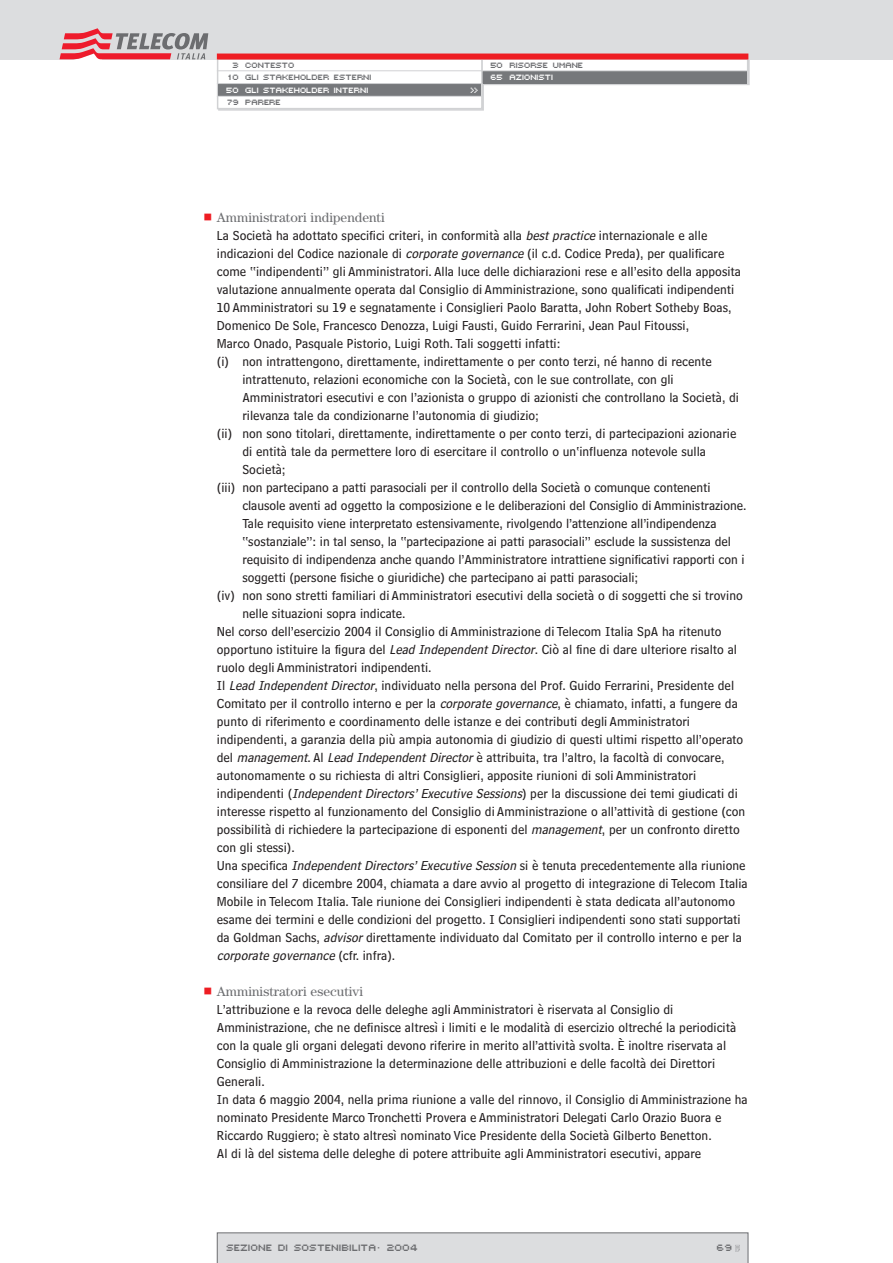
<style>
.page{position:relative;width:893px;height:1263px;background:#fff}
.page>*{position:absolute;margin:0;border:0;box-sizing:border-box;transform-origin:0 0}
.t1{font:13.5px/18px "Bell Centennial Sub Caption";color:#231f20}
.t2{font:13.5px "Century";color:#6c6d70}
.t3{font:italic 13.5px "Bell Centennial Sub Caption";color:#231f20}
.t4{font:9px "MINI7 Tight";color:#6c6d70}
.t5{font:7.5px/12.5px "MINI7 Tight";letter-spacing:-.015em;color:#6c6d70}
.t6{font:7.5px "MINI7 Tight";letter-spacing:-.015em;color:#fff}
.s1{font-style:italic}
.s2{font-style:normal}
</style>
<div class="page">
<svg style="left:217px;top:1232px;width:531px;height:31px;background:#d8d9db"></svg>
<div style="left:482px;top:59px;width:268px;height:26px;border:2px solid #d1d2d4"></div>
<div style="left:218px;top:59px;width:266px;height:52px;border:2px solid #d1d2d4"></div>
<div style="left:482px;top:59px;width:266px;height:24px;background:#fff"></div>
<div style="left:483px;top:71px;width:264px;height:13px;background:#76787b"></div>
<div style="left:218px;top:59px;width:264px;height:50px;background:#fff"></div>
<div style="left:217px;top:58px;width:266px;height:51px;border:2px solid #d1d2d4"></div>
<div style="left:218px;top:83px;width:263px;height:13px;background:#76787b"></div>
<div style="left:0;top:0;width:893px;height:60px;background:#dcdddf"></div>
<div style="left:217px;top:54px;width:531px;height:6px;background:#ee1d23"></div>
<hr style="left:217px;top:70px;width:266px;height:1px;background:#d1d2d4">
<hr style="left:481px;top:70px;width:266px;height:1px;background:#d1d2d4">
<hr style="left:217px;top:83px;width:266px;height:1px;background:#d1d2d4">
<hr style="left:217px;top:96px;width:266px;height:1px;background:#d1d2d4">
<svg style="left:60px;top:28px;width:148px;height:32px"></svg>
<p class="t5" style="left:228px;top:59px;width:145px;text-indent:4px">3 CONTESTO<br>10 GLI STAKEHOLDER ESTERNI</p>
<p class="t6" style="left:225px;top:86px;width:144px">50 GLI STAKEHOLDER INTERNI</p>
<p class="t6" style="left:470px;top:86px;width:9px">&gt;&gt;</p>
<p class="t5" style="left:226px;top:96px;width:55px">79 PARERE</p>
<p class="t5" style="left:490px;top:59px;width:94px">50 RISORSE UMANE</p>
<p class="t6" style="left:490px;top:73px;width:65px">65 AZIONISTI</p>
<p class="t2" style="left:217px;top:213px;width:170px">Amministratori indipendenti</p>
<p class="t1" style="left:217px;top:228px;width:492px">La Società ha adottato specifici criteri, in conformità alla <span class="s1">best practice</span>internazionale e alle</p>
<p class="t1" style="left:217px;top:246px;width:509px">indicazioni del Codice nazionale di <span class="s1">corporate governance</span> (il c.d. Codice Preda), per qualificare</p>
<p class="t1" style="left:217px;top:264px;width:526px">come “indipendenti” gli Amministratori. Alla luce delle dichiarazioni rese e all’esito della apposita</p>
<p class="t1" style="left:217px;top:282px;width:519px">valutazione annualmente operata dal Consiglio di Amministrazione, sono qualificati indipendenti</p>
<p class="t1" style="left:217px;top:300px;width:516px">10 Amministratori su 19 e segnatamente i Consiglieri Paolo Baratta, John Robert Sotheby Boas,</p>
<p class="t1" style="left:217px;top:318px;width:474px">Domenico De Sole, Francesco Denozza, Luigi Fausti, Guido Ferrarini, Jean Paul Fitoussi,</p>
<p class="t1" style="left:217px;top:336px;width:345px">Marco Onado, Pasquale Pistorio, Luigi Roth. Tali soggetti infatti:</p>
<p class="t1" style="left:217px;top:354px;width:496px">(i) non intrattengono, direttamente, indirettamente o per conto terzi, né hanno di recente</p>
<p class="t1" style="left:242px;top:372px;width:433px">intrattenuto, relazioni economiche con la Società, con le sue controllate, con gli</p>
<p class="t1" style="left:242px;top:390px;width:498px">Amministratori esecutivi e con l’azionista o gruppo di azionisti che controllano la Società, di</p>
<p class="t1" style="left:242px;top:408px;width:298px">rilevanza tale da condizionarne l’autonomia di giudizio;</p>
<p class="t1" style="left:217px;top:426px;width:521px">(ii) non sono titolari, direttamente, indirettamente o per conto terzi, di partecipazioni azionarie</p>
<p class="t1" style="left:242px;top:444px;width:465px">di entità tale da permettere loro di esercitare il controllo o un‘influenza notevole sulla</p>
<p class="t1" style="left:242px;top:462px;width:45px">Società;</p>
<p class="t1" style="left:217px;top:480px;width:495px">(iii) non partecipano a patti parasociali per il controllo della Società o comunque contenenti</p>
<p class="t1" style="left:242px;top:498px;width:506px">clausole aventi ad oggetto la composizione e le deliberazioni del Consiglio di Amministrazione.</p>
<p class="t1" style="left:242px;top:516px;width:476px">Tale requisito viene interpretato estensivamente, rivolgendo l’attenzione all’indipendenza</p>
<p class="t1" style="left:242px;top:534px;width:490px">“sostanziale”: in tal senso, la “partecipazione ai patti parasociali” esclude la sussistenza del</p>
<p class="t1" style="left:242px;top:552px;width:504px">requisito di indipendenza anche quando l’Amministratore intrattiene significativi rapporti con i</p>
<p class="t1" style="left:242px;top:570px;width:397px">soggetti (persone fisiche o giuridiche) che partecipano ai patti parasociali;</p>
<p class="t1" style="left:217px;top:588px;width:527px">(iv) non sono stretti familiari di Amministratori esecutivi della società o di soggetti che si trovino</p>
<p class="t1" style="left:242px;top:606px;width:165px">nelle situazioni sopra indicate.</p>
<p class="t1" style="left:217px;top:624px;width:506px">Nel corso dell’esercizio 2004 il Consiglio di Amministrazione di Telecom Italia SpA ha ritenuto</p>
<p class="t1" style="left:217px;top:642px;width:522px">opportuno istituire la figura del <span class="s1">Lead Independent Director</span>. Ciò al fine di dare ulteriore risalto al</p>
<p class="t1" style="left:217px;top:660px;width:216px">ruolo degli Amministratori indipendenti.</p>
<p class="t1" style="left:217px;top:678px;width:519px">Il <span class="s1">Lead Independent Director</span>, individuato nella persona del Prof. Guido Ferrarini, Presidente del</p>
<p class="t1" style="left:217px;top:696px;width:522px">Comitato per il controllo interno e per la <span class="s1">corporate governance</span>, è chiamato, infatti, a fungere da</p>
<p class="t1" style="left:217px;top:714px;width:475px">punto di riferimento e coordinamento delle istanze e dei contributi degli Amministratori</p>
<p class="t1" style="left:217px;top:732px;width:528px">indipendenti, a garanzia della più ampia autonomia di giudizio di questi ultimi rispetto all’operato</p>
<p class="t1" style="left:217px;top:750px;width:509px">del <span class="s1">management</span>. Al <span class="s1">Lead Independent Director</span>è attribuita, tra l’altro, la facoltà di convocare,</p>
<p class="t1" style="left:217px;top:768px;width:481px">autonomamente o su richiesta di altri Consiglieri, apposite riunioni di soli Amministratori</p>
<p class="t1" style="left:217px;top:786px;width:522px">indipendenti (<span class="s1">Independent Directors’ Executive Sessions</span>) per la discussione dei temi giudicati di</p>
<p class="t1" style="left:217px;top:804px;width:530px">interesse rispetto al funzionamento del Consiglio di Amministrazione o all’attività di gestione (con</p>
<p class="t1" style="left:217px;top:822px;width:524px">possibilità di richiedere la partecipazione di esponenti del <span class="s1">management</span>, per un confronto diretto</p>
<p class="t1" style="left:217px;top:840px;width:79px">con gli stessi).</p>
<p class="t1" style="left:217px;top:858px;width:530px">Una specifica <span class="s1">Independent Directors’ Executive Session</span>si è tenuta precedentemente alla riunione</p>
<p class="t1" style="left:217px;top:876px;width:532px">consiliare del 7 dicembre 2004, chiamata a dare avvio al progetto di integrazione di Telecom Italia</p>
<p class="t1" style="left:217px;top:894px;width:520px">Mobile in Telecom Italia. Tale riunione dei Consiglieri indipendenti è stata dedicata all’autonomo</p>
<p class="t1" style="left:217px;top:912px;width:525px">esame dei termini e delle condizioni del progetto. I Consiglieri indipendenti sono stati supportati</p>
<p class="t1" style="left:217px;top:930px;width:527px">da Goldman Sachs, <span class="s1">advisor</span>direttamente individuato dal Comitato per il controllo interno e per la</p>
<p class="t3" style="left:217px;top:951px;width:180px">corporate governance <span class="s2">( c f r. i n f r a ) .</span></p>
<p class="t2" style="left:217px;top:987px;width:148px">Amministratori esecutivi</p>
<p class="t1" style="left:217px;top:1002px;width:532px">L’attribuzione e la revoca delle deleghe agli Amministratori è riservata al Consiglio di Amministrazione, che ne definisce altresì i limiti e le modalità di esercizio oltreché la periodicità con la quale gli organi delegati devono riferire in merito all’attività svolta. È inoltre riservata al Consiglio di Amministrazione la determinazione delle attribuzioni e delle facoltà dei Direttori Generali.<br>In data 6 maggio 2004, nella prima riunione a valle del rinnovo, il Consiglio di Amministrazione ha nominato Presidente Marco Tronchetti Provera e Amministratori Delegati Carlo Orazio Buora e Riccardo Ruggiero; è stato altresì nominato Vice Presidente della Società Gilberto Benetton.<br>Al di là del sistema delle deleghe di potere attribuite agli Amministratori esecutivi, appare</p>
<p class="t4" style="left:225px;top:1243px;width:193px">SEZIONE DI SOSTENIBILITA’ 2004</p>
<p class="t4" style="left:716px;top:1243px;width:17px">69</p>
</div>
